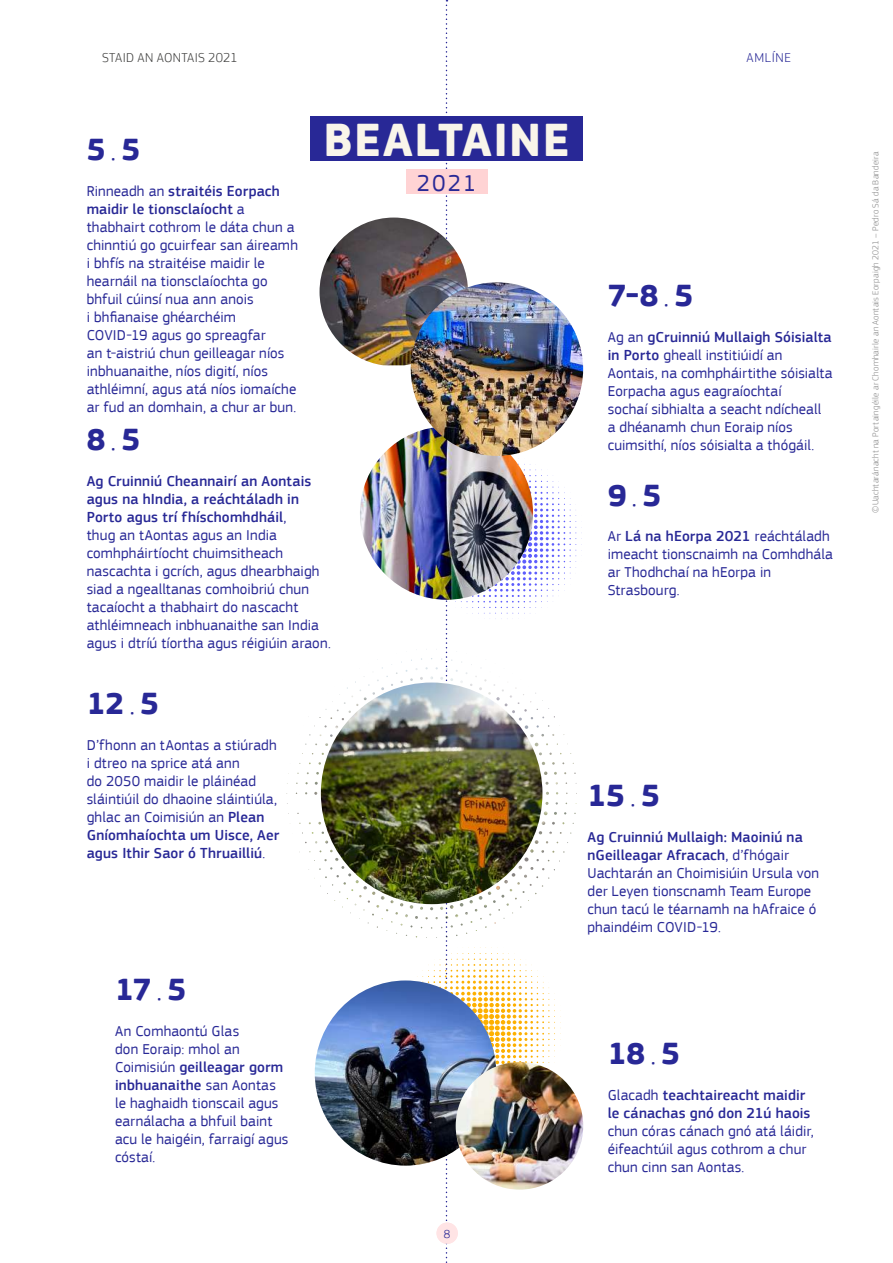
<style>
.page{position:relative;width:893px;height:1263px;background:#fff}
.page>*{position:absolute;margin:0;border:0;box-sizing:border-box;transform-origin:0 0}
.t1{font:700 48px "EC Square Sans Pro";letter-spacing:.03em;color:#f9f5ea}
.t2{font:700 31.65px "EC Square Sans Pro";letter-spacing:-.005em;color:#282896}
.t3{font:24px "EC Square Sans Pro";color:#282896}
.t4{font:15px/18px "EC Square Sans Pro";letter-spacing:.01em;color:#282896}
.t5{font:500 15px/18px "EC Square Sans Pro";letter-spacing:.01em;color:#282896}
.t6{font:300 13.5px "EC Square Sans Pro";letter-spacing:.015em;color:#3c3c3b}
.t7{font:300 13.5px "EC Square Sans Pro";letter-spacing:.045em;color:#282896}
.t8{font:300 12.15px "EC Square Sans Pro";color:#282896}
.t9{font:300 9px "EC Square Sans Pro";letter-spacing:.025em;color:#878787}
.s1{font-weight:300}
.s2{font-weight:500}
.s3{font-weight:400}
</style>
<div class="page">
<svg style="left:400px;top:0;width:182px;height:1263px"></svg>
<img style="left:360px;top:427px;width:173px;height:173px;border-radius:87px">
<img style="left:321px;top:682px;width:221px;height:222px;border-radius:111px">
<img style="left:315px;top:980px;width:181px;height:185px">
<img style="left:456px;top:1062px;width:127px;height:127px;border-radius:64px">
<img style="left:320px;top:218px;width:148px;height:147px">
<div style="left:310px;top:116px;width:273px;height:44px;background:#282896"></div>
<div style="left:405px;top:170px;width:82px;height:24px;background:#ffd3d4"></div>
<img style="left:411px;top:282px;width:172px;height:174px">
<div style="left:437px;top:1222px;width:21px;height:22px;background:#ffe4e5;border-radius:50%"></div>
<p class="t6" style="left:102px;top:50px;width:137px">STAID AN AONTAIS 2021</p>
<p class="t7" style="left:747px;top:50px;width:46px">AMLÍNE</p>
<h1 class="t1" style="left:323px;top:111px;width:248px">BEALTAINE</h1>
<h3 class="t3" style="left:417px;top:169px;width:61px">2021</h3>
<h2 class="t2" style="left:87px;top:131px;width:55px">5 <span class="s1">.</span> 5</h2>
<p class="t4" style="left:87px;top:182px;width:213px">Rinneadh an <span class="s2">straitéis Eorpach maidir le tionsclaíocht</span> a thabhairt cothrom le dáta chun a chinntiú go gcuirfear san áireamh i bhfís na straitéise maidir le hearnáil na tionsclaíochta go bhfuil cúinsí nua ann anois<br>i bhfianaise ghéarchéim<br>COVID-19 agus go spreagfar<br>an t-aistriú chun geilleagar níos inbhuanaithe, níos digití, níos athléimní, agus atá níos iomaíche ar fud an domhain, a chur ar bun.</p>
<h2 class="t2" style="left:608px;top:276px;width:87px">7-8 <span class="s1">.</span> 5</h2>
<p class="t4" style="left:608px;top:328px;width:226px">Ag an <span class="s2">gCruinniú Mullaigh Sóisialta in Porto</span> gheall institiúidí an<br>Aontais, na comhpháirtithe sóisialta<br>Eorpacha agus eagraíochtaí<br>sochaí sibhialta a seacht ndícheall a dhéanamh chun Eoraip níos</p>
<h2 class="t2" style="left:87px;top:421px;width:55px">8 <span class="s1">.</span> 5</h2>
<p class="t4" style="left:608px;top:436px;width:208px">cuimsithí, níos sóisialta a thógáil.</p>
<p class="t4" style="left:87px;top:472px;width:246px"><span class="s2">Ag Cruinniú Cheannairí an Aontais agus na hIndia, a reáchtáladh in Porto agus trí fhíschomhdháil</span>,<br>thug an tAontas agus an India comhpháirtíocht chuimsitheach nascachta i gcrích, agus dhearbhaigh siad a ngealltanas comhoibriú chun tacaíocht a thabhairt do nascacht athléimneach inbhuanaithe san India agus i dtríú tíortha agus réigiúin araon.</p>
<h2 class="t2" style="left:608px;top:476px;width:55px">9 <span class="s1">.</span> 5</h2>
<p class="t4" style="left:608px;top:528px;width:227px">Ar <span class="s2">Lá na hEorpa 2021</span> reáchtáladh imeacht tionscnaimh na Comhdhála ar Thodhchaí na hEorpa in<br>Strasbourg.</p>
<h2 class="t2" style="left:87px;top:684px;width:74px">12 <span class="s1">.</span> 5</h2>
<p class="t4" style="left:87px;top:736px;width:194px">D’fhonn an tAontas a stiúradh i dtreo na sprice atá ann<br>do 2050 maidir le pláinéad sláintiúil do dhaoine sláintiúla, ghlac an Coimisiún an <span class="s2">Plean<br>Gníomhaíochta um Uisce, Aer agus Ithir Saor ó Thruailliú</span>.</p>
<h2 class="t2" style="left:115px;top:970px;width:73px">17 <span class="s1">.</span> 5</h2>
<p class="t4" style="left:115px;top:1022px;width:175px">An Comhaontú Glas<br>don Eoraip: mhol an<br>Coimisiún <span class="s2">geilleagar gorm inbhuanaithe</span> san Aontas le haghaidh tionscail agus earnálacha a bhfuil baint acu le haigéin, farraigí agus cóstaí.</p>
<p class="t8" style="left:444px;top:1227px;width:8px">8</p>
<h2 class="t2" style="left:587px;top:776px;width:74px">15 <span class="s1">.</span> 5</h2>
<p class="t4" style="left:587px;top:828px;width:233px"><span class="s2">Ag Cruinniú Mullaigh: Maoiniú na nGeilleagar Afracach</span>, d’fhógair<br>Uachtarán an Choimisiúin Ursula von der Leyen tionscnamh Team Europe chun tacú le téarnamh na hAfraice ó phaindéim COVID-19.</p>
<h2 class="t2" style="left:608px;top:1034px;width:74px">18 <span class="s1">.</span> 5</h2>
<p class="t5" style="left:608px;top:1086px;width:204px"><span class="s3">Glacadh</span> teachtaireacht maidir le cánachas gnó don 21ú haois</p>
<p class="t4" style="left:608px;top:1122px;width:207px">chun córas cánach gnó atá láidir, éifeachtúil agus cothrom a chur chun cinn san Aontas.</p>
<p class="t9" style="left:870px;top:513px;width:363px;rotate:-90deg">©Uachtaránacht na Portaingéile ar Chomhairle an Aontais Eorpaigh 2021 – Pedro Sá da Bandeira</p>
</div>
